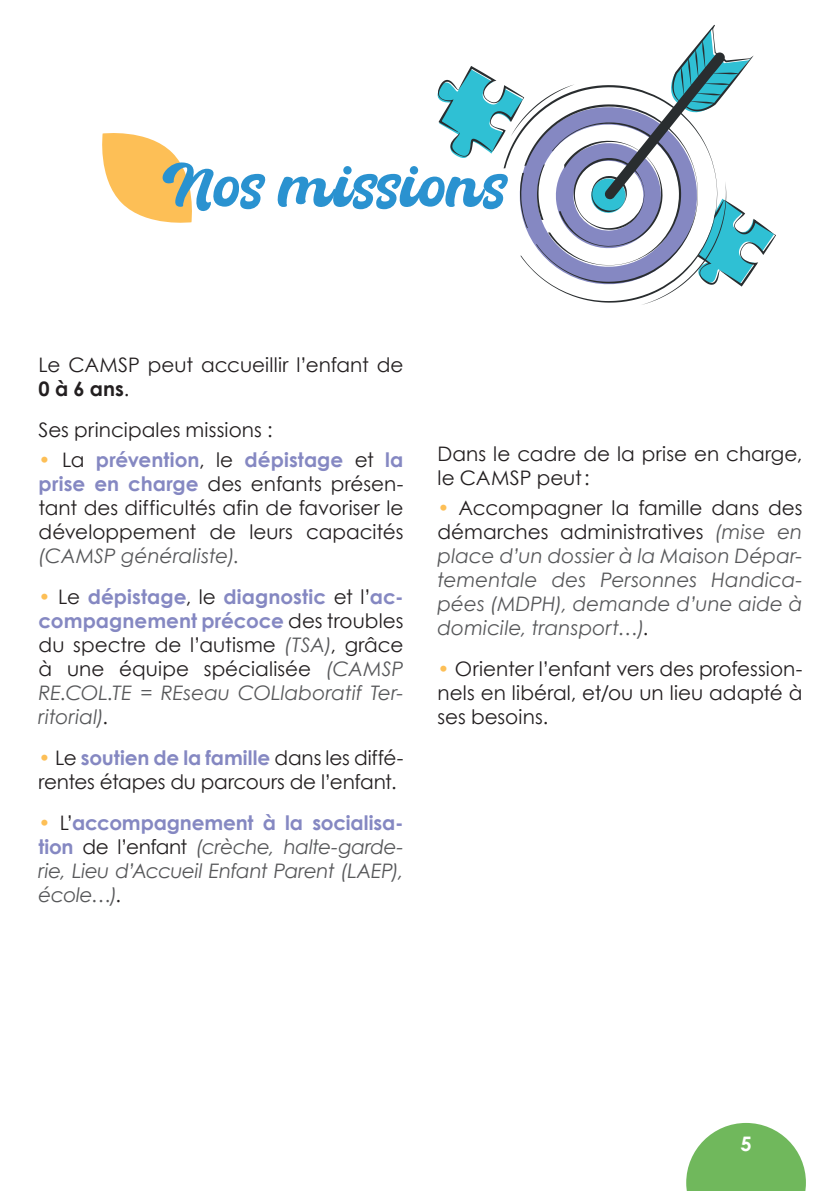
<style>
.page{position:relative;width:840px;height:1191px;background:#fff}
.page>*{position:absolute;margin:0;border:0;box-sizing:border-box;transform-origin:0 0}
.t1{font:60px "Batuphat Script";letter-spacing:.005em;color:#2a92d0}
.t2{font:20px/24px "Century Gothic";color:#231f20}
.t3{font:italic 20px/24px "Century Gothic";letter-spacing:-.005em;color:#57585a;text-align:justify}
.t4{font:700 20px "Century Gothic";color:#fff}
.s1{font-weight:700}
.s2{color:#fdbf56}
.s3{font-weight:700;color:#8588c2}
.s4{font-style:italic;color:#57585a}
.s5{font-style:normal;color:#fdbf56}
.s6{font-style:normal;color:#231f20}
.s7{font-weight:700;font-style:normal;color:#8588c2}
</style>
<div class="page">
<svg style="left:686px;top:1123px;width:119px;height:68px"></svg>
<svg style="left:559px;top:290px;width:116px;height:15px"></svg>
<svg style="left:437px;top:25px;width:338px;height:265px"></svg>
<svg style="left:102px;top:133px;width:90px;height:90px"></svg>
<h1 class="t1" style="left:162px;top:154px;width:346px">Nos missions</h1>
<p class="t2" style="left:39px;top:353px;width:366px">Le CAMSP peut accueillir l’enfant de<br><span class="s1">0 à 6 ans</span>.</p>
<p class="t2" style="left:39px;top:418px;width:235px">Ses principales missions :</p>
<p class="t2" style="left:39px;top:447px;width:366px;text-align:justify"><span class="s2">•</span> La <span class="s3">prévention</span>, le <span class="s3">dépistage</span> et <span class="s3">la prise en charge</span> des enfants présen&shy;tant des difficultés afin de favoriser le développement de leurs capacités</p>
<p class="t3" style="left:39px;top:543px;width:202px">(CAMSP généraliste).</p>
<p class="t2" style="left:39px;top:584px;width:366px;text-align:justify"><span class="s2">•</span> Le <span class="s3">dépistage</span>, le <span class="s3">diagnostic</span> et l’<span class="s3">ac&shy;compagnement précoce</span> des troubles du spectre de l’autisme <span class="s4">(TSA)</span>, grâce à une équipe spécialisée <span class="s4">(CAMSP RE.COL.TE = REseau COLlaboratif Ter&shy;ritorial)</span>.</p>
<p class="t2" style="left:39px;top:745px;width:366px"><span class="s2">•</span> Le <span class="s3">soutien de la famille</span> dans les diffé&shy;rentes étapes du parcours de l’enfant.</p>
<p class="t3" style="left:39px;top:810px;width:366px"><span class="s5">•</span> <span class="s6">L’</span><span class="s7">accompagnement à la socialisa&shy;tion</span> <span class="s6">de l’enfant</span> (crèche, halte-garde&shy;rie, Lieu d’Accueil Enfant Parent (LAEP), école…)<span class="s6">.</span></p>
<p class="t2" style="left:437px;top:442px;width:366px">Dans le cadre de la prise en charge, le CAMSP peut:</p>
<p class="t3" style="left:437px;top:495px;width:366px"><span class="s5">•</span> <span class="s6">Accompagner la famille dans des démarches administratives</span> (mise en place d’un dossier à la Maison Dépar&shy;tementale des Personnes Handica&shy;pées (MDPH), demande d’une aide à domicile, transport…)<span class="s6">.</span></p>
<p class="t2" style="left:437px;top:656px;width:366px;text-align:justify"><span class="s2">•</span> Orienter l’enfant vers des profession&shy;nels en libéral, et/ou un lieu adapté à ses besoins.</p>
<p class="t4" style="left:740px;top:1128px;width:13px">5</p>
</div>
